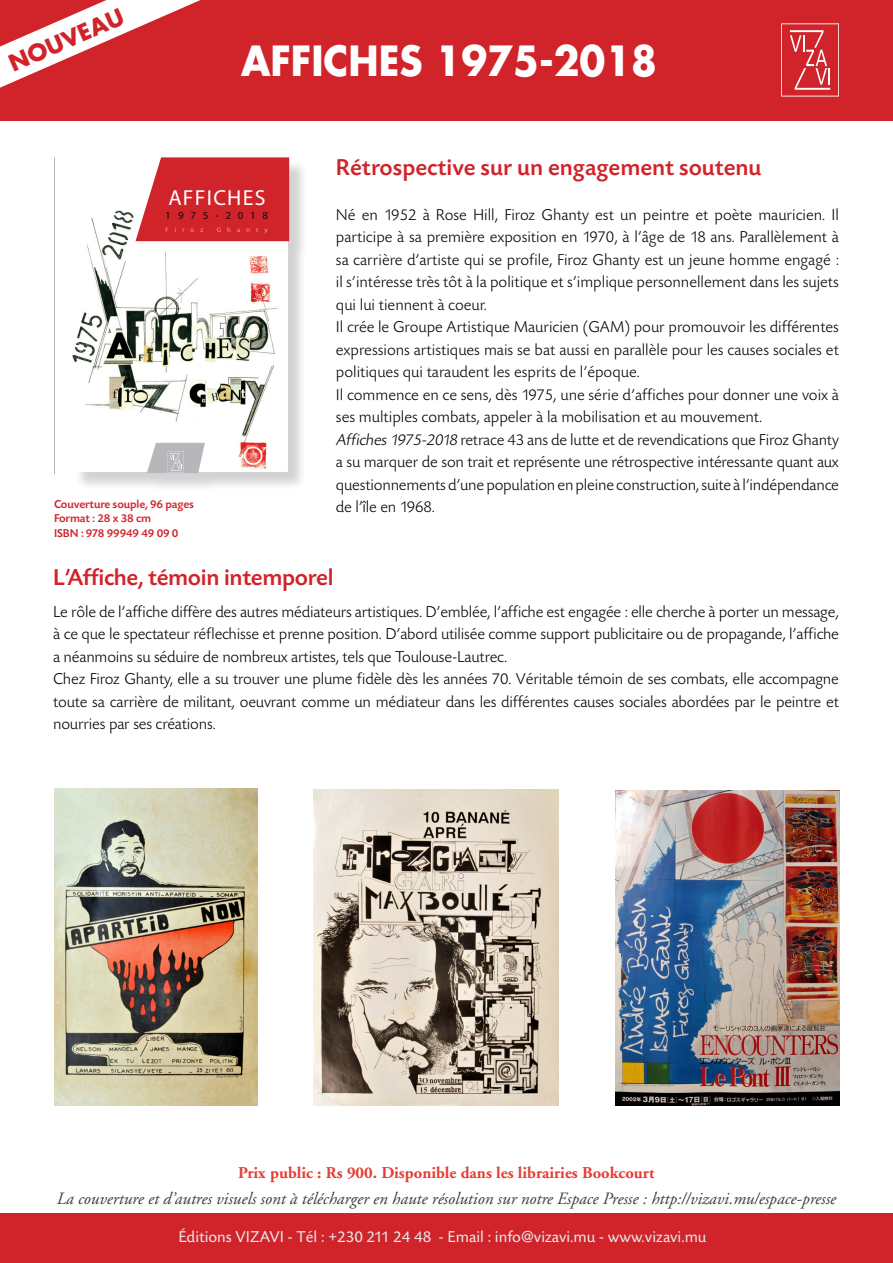
<style>
.page{position:relative;width:893px;height:1263px;background:#fff}
.page>*{position:absolute;margin:0;border:0;box-sizing:border-box;transform-origin:0 0}
.t1{font:700 40.5px "Futura CE";color:#fff;scale:.93 1}
.t2{font:500 24px "Today SB";color:#d1232a}
.t3{font:700 22.5px "Futura CE";color:#d1232a}
.t4{font:21.75px "Myriad Pro";letter-spacing:.06em;color:#fff}
.t5{font:17.25px "Adobe Garamond Italic Os F";color:#3e3e3f}
.t6{font:300 16.5px/22.5px "Today SB";color:#000;text-align:justify}
.t7{font:16.5px "Today SB";color:#e6e7e9}
.t8{font:700 16.5px "Adobe Garamond";color:#e63e33}
.t9{font:500 12px/14.4px "Today SB";letter-spacing:-.01em;color:#d1232a}
.t10{font:10.95px "Myriad Pro";letter-spacing:.615em;color:#231f20}
.t11{font:6.75px "Myriad Pro";letter-spacing:.89em;color:#eaa58e}
.s1{font-style:italic}
</style>
<div class="page">
<div style="left:0;top:0;width:893px;height:120px;background:#d1232a"></div>
<svg style="left:0;top:0;width:200px;height:88px"></svg>
<div style="left:0;top:1213px;width:893px;height:50px;background:#d1232a"></div>
<svg style="left:781px;top:23px;width:58px;height:74px"></svg>
<div style="left:157px;top:43px;width:584px;height:54px;background:#d1232a"></div>
<div style="left:75px;top:160px;width:233px;height:332px;background:#231f20;opacity:.2"></div>
<img style="left:72px;top:209px;width:215px;height:263px">
<svg style="left:136px;top:157px;width:153px;height:84px;background:#d5373d"></svg>
<svg style="left:147px;top:443px;width:58px;height:30px;background:#c2c3c6"></svg>
<hr style="left:54px;top:157px;width:1px;height:316px;background:#939598">
<img style="left:55px;top:789px;width:203px;height:316px">
<img style="left:314px;top:789px;width:244px;height:316px">
<img style="left:615px;top:790px;width:224px;height:315px">
<p class="t3" style="left:3px;top:49px;width:125px;rotate:-24deg">NOUVEAU</p>
<p class="t1" style="left:241px;top:30px;width:449px">AFFICHES 1975-2018</p>
<p class="t4" style="left:168px;top:185px;width:99px">AFFICHES</p>
<p class="t10" style="left:166px;top:209px;width:104px">1975-2018</p>
<p class="t11" style="left:166px;top:225px;width:39px">Firoz</p>
<p class="t11" style="left:217px;top:225px;width:53px">Ghanty</p>
<p class="t9" style="left:54px;top:497px;width:141px">Couverture souple, 96 pages</p>
<p class="t9" style="left:54px;top:512px;width:126px">Format : 28 x 38 cm<br>ISBN : 978 99949 49 09 0</p>
<p class="t2" style="left:336px;top:154px;width:427px">Rétrospective sur un engagement soutenu</p>
<p class="t6" style="left:336px;top:204px;width:505px">Né en 1952 à Rose Hill, Firoz Ghanty est un peintre et poète mauricien. Il participe à sa première exposition en 1970, à l’âge de 18 ans. Parallèlement à sa carrière d’artiste qui se profile, Firoz Ghanty est un jeune homme engagé : il s’intéresse très tôt à la politique et s’implique personnellement dans les sujets qui lui tiennent à coeur.</p>
<p class="t6" style="left:336px;top:316px;width:505px">Il crée le Groupe Artistique Mauricien (GAM) pour promouvoir les différentes expressions artistiques mais se bat aussi en parallèle pour les causes sociales et politiques qui taraudent les esprits de l’époque.</p>
<p class="t6" style="left:336px;top:384px;width:505px">Il commence en ce sens, dès 1975, une série d’affiches pour donner une voix à ses multiples combats, appeler à la mobilisation et au mouvement.</p>
<p class="t6" style="left:336px;top:429px;width:505px"><span class="s1">Affiches1975-2018</span> retrace 43 ans de lutte et de revendications que Firoz Ghanty a su marquer de son trait et représente une rétrospective intéressante quant aux questionnements d’une population en pleine construction, suite à l’indépendance de l’île en 1968.</p>
<p class="t2" style="left:53px;top:565px;width:282px">L’Affiche, témoin intemporel</p>
<p class="t6" style="left:53px;top:601px;width:787px">Le rôle de l’affiche diffère des autres médiateurs artistiques. D’emblée, l’affiche est engagée : elle cherche à porter un message, à ce que le spectateur réflechisse et prenne position. D’abord utilisée comme support publicitaire ou de propagande, l’affiche a néanmoins su séduire de nombreux artistes, tels que Toulouse-Lautrec.</p>
<p class="t6" style="left:53px;top:668px;width:787px">Chez Firoz Ghanty, elle a su trouver une plume fidèle dès les années 70. Véritable témoin de ses combats, elle accompagne toute sa carrière de militant, oeuvrant comme un médiateur dans les différentes causes sociales abordées par le peintre et nourries par ses créations.</p>
<p class="t8" style="left:238px;top:1163px;width:418px">Prix public : Rs 900. Disponible dans les librairies Bookcourt</p>
<p class="t5" style="left:57px;top:1189px;width:781px">La couverture et d’autres visuels sont à télécharger en haute résolution sur notre Espace Presse : http://vizavi.mu/espace-presse</p>
<p class="t7" style="left:178px;top:1228px;width:530px">Éditions VIZAVI - Tél : +230 211 24 48 - Email : info@vizavi.mu - www.vizavi.mu</p>
</div>
